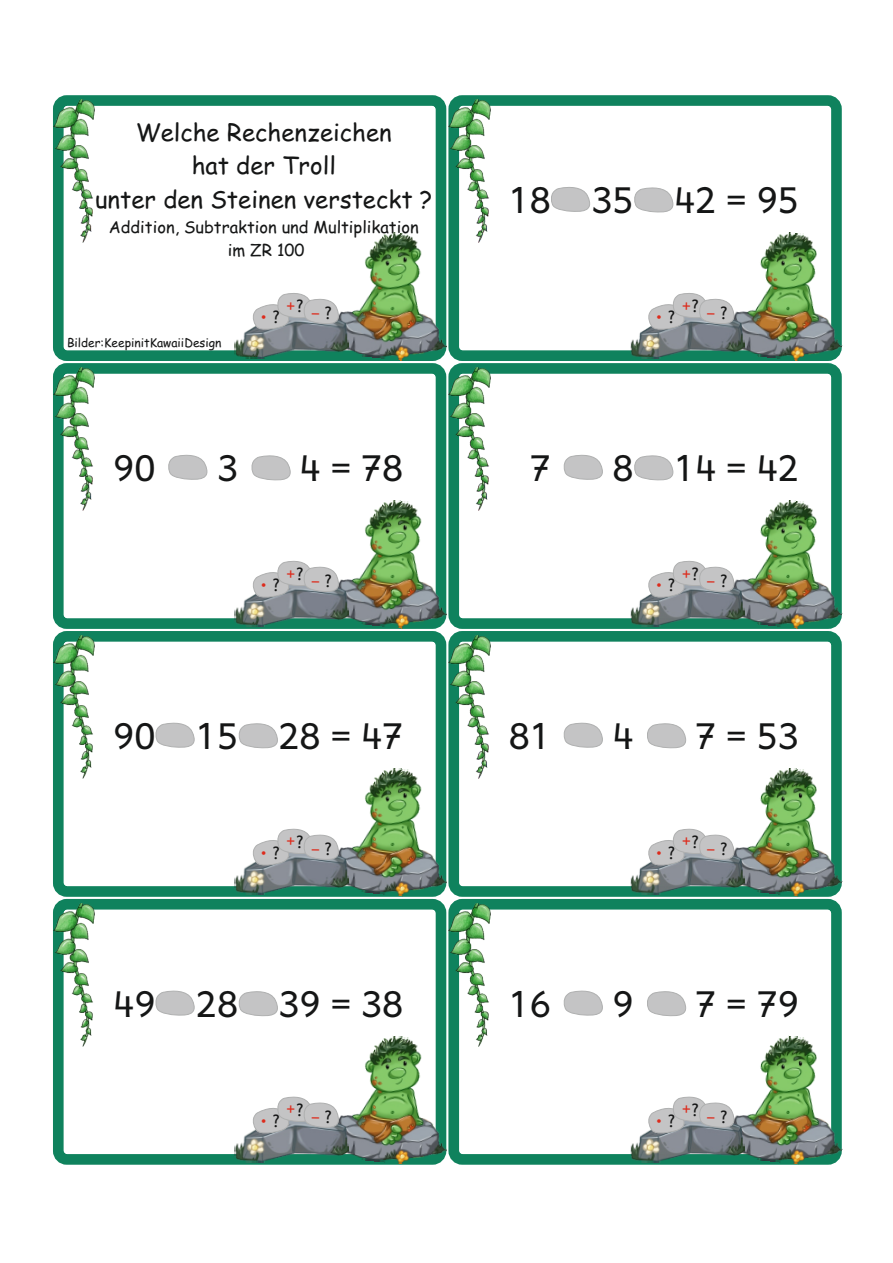
<style>
.page{position:relative;width:893px;height:1263px;background:#fff}
.page>*{position:absolute;margin:0;border:0;box-sizing:border-box;transform-origin:0 0}
.t1{font:36px "Gruschudrubasic";color:#151616}
.t2{font:24px/33.5px "Comic Sans MS";color:#151616;text-align:center}
.t3{font:16.8px "Gruschudrubasic";color:#dd2b1c}
.t4{font:16.5px/23px "Comic Sans MS";color:#151616;text-align:center}
.t5{font:12px "Comic Sans MS";color:#151616}
.s1{color:#151616}
</style>
<div class="page">
<div style="left:53px;top:95px;width:393px;height:266px;border:11px solid #0f825d;border-radius:9px"></div>
<img style="left:53px;top:99px;width:42px;height:144px">
<div style="left:448px;top:95px;width:394px;height:266px;border:11px solid #0f825d;border-radius:9px"></div>
<div style="left:448px;top:363px;width:394px;height:266px;border:11px solid #0f825d;border-radius:9px"></div>
<div style="left:53px;top:363px;width:393px;height:266px;border:11px solid #0f825d;border-radius:9px"></div>
<div style="left:448px;top:631px;width:394px;height:266px;border:11px solid #0f825d;border-radius:9px"></div>
<div style="left:53px;top:631px;width:393px;height:266px;border:11px solid #0f825d;border-radius:9px"></div>
<div style="left:448px;top:899px;width:394px;height:266px;border:11px solid #0f825d;border-radius:9px"></div>
<div style="left:53px;top:899px;width:393px;height:266px;border:11px solid #0f825d;border-radius:9px"></div>
<img style="left:449px;top:99px;width:41px;height:144px">
<img style="left:449px;top:366px;width:41px;height:145px">
<img style="left:53px;top:366px;width:42px;height:145px">
<img style="left:449px;top:634px;width:41px;height:145px">
<img style="left:53px;top:634px;width:42px;height:145px">
<img style="left:449px;top:902px;width:41px;height:145px">
<img style="left:53px;top:902px;width:42px;height:145px">
<svg style="left:551px;top:187px;width:40px;height:25px"></svg>
<svg style="left:563px;top:454px;width:40px;height:26px"></svg>
<svg style="left:168px;top:454px;width:40px;height:26px"></svg>
<svg style="left:563px;top:722px;width:40px;height:26px"></svg>
<svg style="left:155px;top:722px;width:40px;height:26px"></svg>
<svg style="left:563px;top:990px;width:40px;height:26px"></svg>
<svg style="left:155px;top:990px;width:40px;height:26px"></svg>
<img style="left:332px;top:228px;width:125px;height:136px">
<img style="left:728px;top:228px;width:115px;height:136px">
<img style="left:728px;top:496px;width:115px;height:136px">
<img style="left:332px;top:496px;width:125px;height:136px">
<img style="left:728px;top:764px;width:115px;height:136px">
<img style="left:332px;top:764px;width:125px;height:136px">
<img style="left:728px;top:1031px;width:115px;height:134px">
<img style="left:332px;top:1031px;width:125px;height:134px">
<svg style="left:634px;top:187px;width:40px;height:26px"></svg>
<svg style="left:634px;top:455px;width:40px;height:26px"></svg>
<svg style="left:251px;top:455px;width:40px;height:26px"></svg>
<svg style="left:647px;top:723px;width:40px;height:26px"></svg>
<svg style="left:238px;top:723px;width:40px;height:26px"></svg>
<svg style="left:647px;top:991px;width:40px;height:26px"></svg>
<svg style="left:238px;top:991px;width:40px;height:26px"></svg>
<img style="left:235px;top:306px;width:114px;height:54px">
<img style="left:630px;top:306px;width:115px;height:54px">
<img style="left:630px;top:574px;width:115px;height:53px">
<img style="left:235px;top:574px;width:114px;height:53px">
<img style="left:630px;top:842px;width:115px;height:53px">
<img style="left:235px;top:842px;width:114px;height:53px">
<img style="left:630px;top:1110px;width:115px;height:53px">
<img style="left:235px;top:1110px;width:114px;height:53px">
<svg style="left:252px;top:292px;width:93px;height:38px"></svg>
<svg style="left:647px;top:292px;width:93px;height:38px"></svg>
<svg style="left:252px;top:560px;width:93px;height:38px"></svg>
<svg style="left:647px;top:560px;width:93px;height:38px"></svg>
<svg style="left:252px;top:828px;width:93px;height:38px"></svg>
<svg style="left:647px;top:828px;width:93px;height:38px"></svg>
<svg style="left:252px;top:1096px;width:93px;height:38px"></svg>
<svg style="left:647px;top:1096px;width:93px;height:38px"></svg>
<p class="t2" style="left:95px;top:118px;width:339px">Welche Rechenzeichen<br>hat der Troll<br>unter den Steinen versteckt ?</p>
<p class="t4" style="left:109px;top:217px;width:311px">Addition, Subtraktion und Multiplikation im ZR 100</p>
<h1 class="t1" style="left:509px;top:176px;width:292px">18 35 42 = 95</h1>
<p class="t5" style="left:67px;top:337px;width:156px">Bilder:KeepinitKawaiiDesign</p>
<p class="t3" style="left:286px;top:298px;width:49px;rotate:1deg">+<sup>?</sup> – <span class="s1">?</span></p>
<p class="t3" style="left:682px;top:298px;width:49px;rotate:1deg">+<sup>?</sup> – <span class="s1">?</span></p>
<h1 class="t1" style="left:113px;top:444px;width:44px">90</h1>
<h1 class="t1" style="left:217px;top:444px;width:23px">3</h1>
<h1 class="t1" style="left:300px;top:444px;width:105px">4 = 78</h1>
<h1 class="t1" style="left:530px;top:444px;width:23px">7</h1>
<h1 class="t1" style="left:612px;top:444px;width:188px">8 14 = 42</h1>
<p class="t3" style="left:286px;top:566px;width:49px;rotate:1deg">+<sup>?</sup> – <span class="s1">?</span></p>
<h1 class="t1" style="left:113px;top:712px;width:292px">90 15 28 = 47</h1>
<h1 class="t1" style="left:509px;top:712px;width:44px">81</h1>
<h1 class="t1" style="left:612px;top:712px;width:23px">4</h1>
<h1 class="t1" style="left:695px;top:712px;width:105px">7 = 53</h1>
<p class="t3" style="left:286px;top:834px;width:49px;rotate:1deg">+<sup>?</sup> – <span class="s1">?</span></p>
<h1 class="t1" style="left:113px;top:980px;width:292px">49 28 39 = 38</h1>
<h1 class="t1" style="left:509px;top:980px;width:44px">16</h1>
<h1 class="t1" style="left:612px;top:980px;width:23px">9</h1>
<h1 class="t1" style="left:695px;top:980px;width:105px">7 = 79</h1>
<p class="t3" style="left:286px;top:1102px;width:49px;rotate:1deg">+<sup>?</sup> – <span class="s1">?</span></p>
</div>
